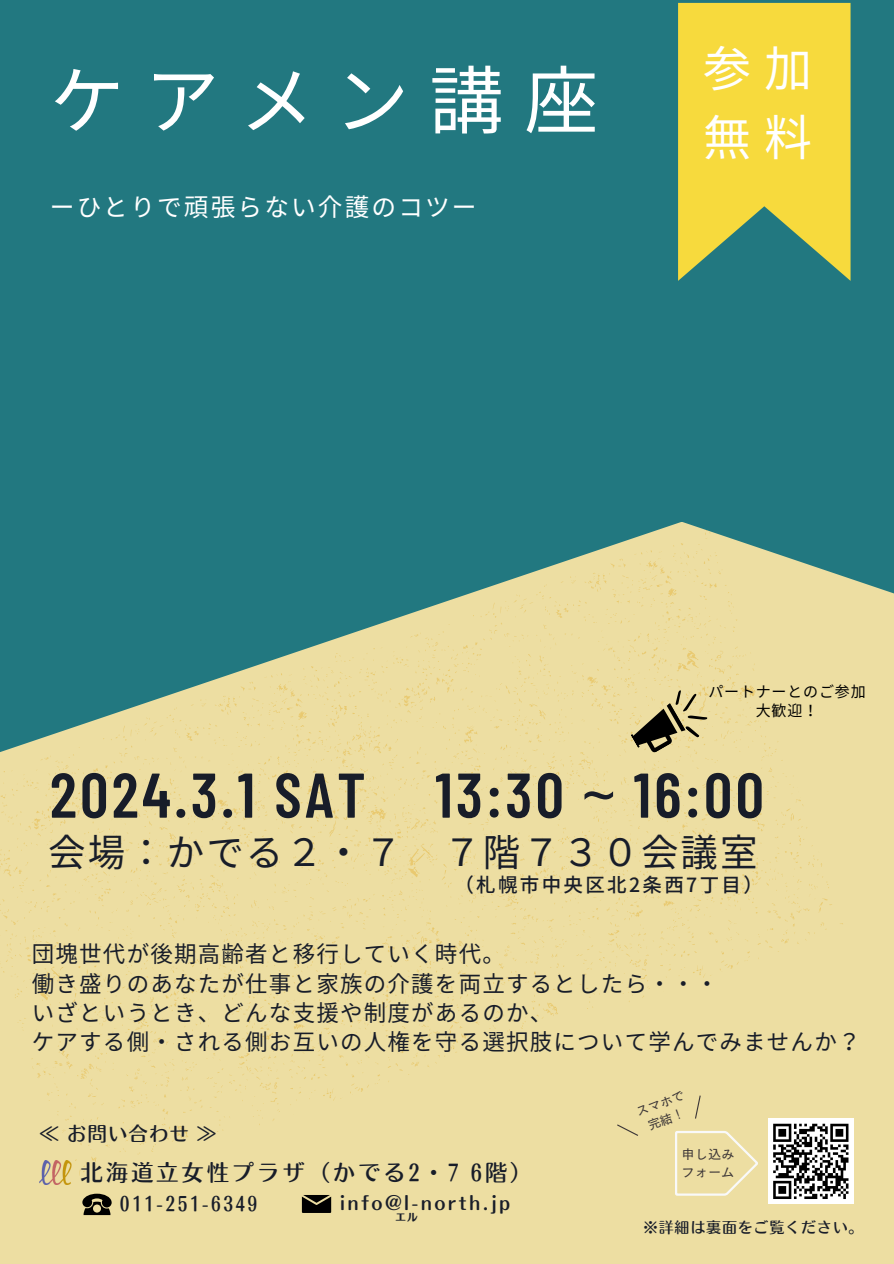
<style>
.page{position:relative;width:894px;height:1264px;background:#fff}
.page>*{position:absolute;margin:0;border:0;box-sizing:border-box;transform-origin:0 0}
.t1{font:74.4px "Noto Sans CJ Ksc";letter-spacing:.275em;color:#fff}
.t2{font:600 63px "Barlow Condensed";letter-spacing:.055em;color:#181d29}
.t3{font:48px/68.7px "Noto Sans CJ Ksc";color:#fff}
.t4{font:37.5px "Noto Sans CJ Ksc";letter-spacing:.055em;color:#181d29}
.t5{font:24.75px "Noto Sans CJ Ksc";letter-spacing:.085em;color:#fff}
.t6{font:22.5px/29.2px "Noto Sans CJ Ksc";letter-spacing:.055em;color:#181d29}
.t7{font:22.5px "Motoya Ma Aporo Std W4";letter-spacing:.12em;color:#181d29}
.t8{font:19.5px "Motoya Ma Aporo Std W4";letter-spacing:.12em;color:#181d29}
.t9{font:700 19.5px "Bokutachino Gothic 2";letter-spacing:.12em;color:#181d29}
.t10{font:15px "Noto Sans CJ Ksc";letter-spacing:.055em;color:#000}
.t11{font:15px "Motoya Ma Aporo Std W4";letter-spacing:.055em;color:#181d29}
.t12{font:13.35px "Canva Cezanne Pro N M";color:#3c3637}
.t13{font:12.6px "Canva Cezanne Pro N M";color:#3c3637}
.t14{font:10.5px "Motoya Ma Aporo Std W6";color:#181d29}
.s1{font-family:"Wen Quan Yi Micro Hei";font-weight:400}
</style>
<div class="page">
<div style="left:0;top:0;width:893px;height:1263px;background:#227880"></div>
<svg style="left:299px;top:522px;width:594px;height:233px;fill:#eddea2"></svg>
<div style="left:0;top:755px;width:893px;height:508px;background:#eddea2"></div>
<svg style="left:307px;top:528px;width:538px;height:516px"></svg>
<svg style="left:0;top:651px;width:476px;height:534px"></svg>
<svg style="left:678px;top:3px;width:172px;height:278px;background:#dacc46"></svg>
<svg style="left:617px;top:1124px;width:21px;height:12px"></svg>
<svg style="left:627px;top:683px;width:91px;height:75px;background:#c1b483"></svg>
<svg style="left:82px;top:1193px;width:30px;height:21px"></svg>
<svg style="left:302px;top:1195px;width:29px;height:17px"></svg>
<img style="left:40px;top:1160px;width:34px;height:24px">
<div style="left:767px;top:1118px;width:86px;height:86px;background:#fff"></div>
<svg style="left:773px;top:1123px;width:76px;height:76px"></svg>
<svg style="left:675px;top:1095px;width:82px;height:100px"></svg>
<p class="t1" style="left:50px;top:42px;width:544px">ケアメン講座</p>
<h3 class="t5" style="left:50px;top:187px;width:428px">ーひとりで頑張らない介護のコツー</h3>
<h1 class="t3" style="left:703px;top:32px;width:111px">参加無料</h1>
<p class="t10" style="left:708px;top:680px;width:157px">パートナーとのご参加</p>
<p class="t10" style="left:755px;top:699px;width:51px">大歓迎！</p>
<p class="t2" style="left:50px;top:754px;width:715px">2024.3.1 SAT 13:30<span class="s1">～</span>16:00</p>
<p class="t4" style="left:48px;top:822px;width:706px">会場： かでる２・７ ７階７３０会議室</p>
<h5 class="t9" style="left:454px;top:875px;width:310px">（札幌市中央区北2条西7丁目）</h5>
<p class="t6" style="left:32px;top:938px;width:818px">団塊世代が後期高齢者と移行していく時代。<br>働き盛りのあなたが仕事と家族の介護を両立するとしたら・・・<br>いざというとき、どんな支援や制度があるのか、<br>ケアする側・される側お互いの人権を守る選択肢について学んでみませんか？</p>
<p class="t8" style="left:40px;top:1123px;width:178px">≪ お問い合わせ ≫</p>
<p class="t7" style="left:81px;top:1161px;width:453px">北海道立女性プラザ（かでる2・7 6階）</p>
<h4 class="t8" style="left:120px;top:1194px;width:139px">011-251-6349</h4>
<p class="t8" style="left:340px;top:1192px;width:171px">info@l-north.jp</p>
<h6 class="t14" style="left:395px;top:1211px;width:24px">エル</h6>
<p class="t13" style="left:634px;top:1105px;width:52px;rotate:-20deg">スマホで</p>
<p class="t12" style="left:681px;top:1147px;width:55px">申し込み</p>
<h2 class="t12" style="left:681px;top:1165px;width:55px">フォーム</h2>
<p class="t11" style="left:643px;top:1220px;width:222px">※詳細は裏面をご覧ください。</p>
</div>
